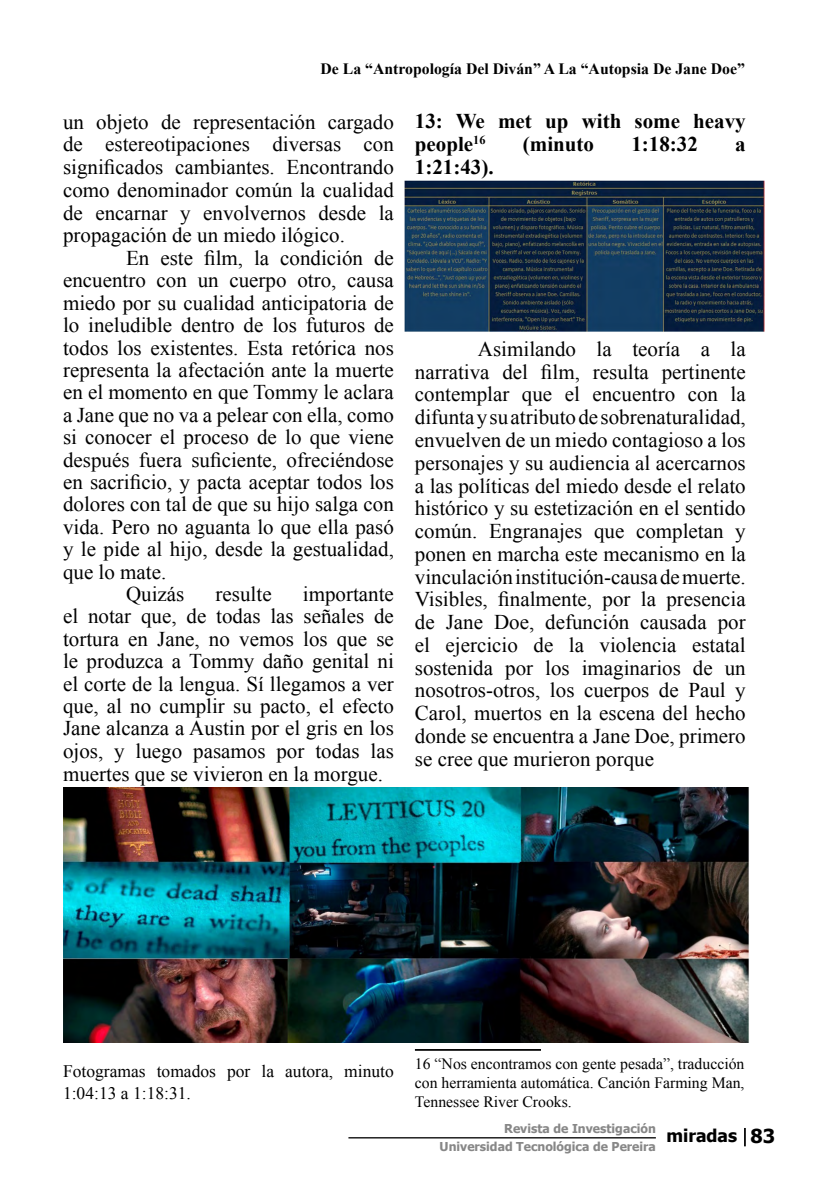
<style>
.page{position:relative;width:819px;height:1191px;background:#fff}
.page>*{position:absolute;margin:0;border:0;box-sizing:border-box;transform-origin:0 0}
.t1{font:21px/22.8px "Times New Roman";color:#000;text-align:justify}
.t2{font:700 21px/22.8px "Times New Roman";color:#000}
.t3{font:17.5px/22.8px "Times New Roman";color:#000}
.t4{font:700 17.5px "Tahoma";color:#000}
.t5{font:15.75px/18.9px "Times New Roman";color:#000;text-align:justify}
.t6{font:700 15.75px "Times New Roman";color:#000}
.t7{font:700 12.25px/17.5px "Tahoma";color:#878787;text-align:right}
.s1{font-weight:400;color:#fff}
.s2{font-size:19.25px}
</style>
<div class="page">
<svg style="left:744px;top:1128px;width:1px;height:18px"></svg>
<hr style="left:348px;top:1137px;width:307px;height:1px;background:#000">
<hr style="left:415px;top:1049px;width:126px;height:1px;background:#000">
<img style="left:63px;top:787px;width:686px;height:255px">
<img style="left:404px;top:180px;width:360px;height:151px">
<p class="t6" style="left:320px;top:58px;width:426px">De La “Antropología Del Diván” A La “Autopsia De Jane Doe”</p>
<p class="t1" style="left:63px;top:110px;width:332px">un objeto de representación cargado de estereotipaciones diversas con significados cambiantes. Encontrando como denominador común la cualidad de encarnar y envolvernos desde la propagación de un miedo ilógico.</p>
<p class="t1" style="left:63px;top:246px;width:332px;text-indent:63px">En este film, la condición de encuentro con un cuerpo otro, causa miedo por su cualidad anticipatoria de lo ineludible dentro de los futuros de todos los existentes. Esta retórica nos representa la afectación ante la muerte en el momento en que Tommy le aclara a Jane que no va a pelear con ella, como si conocer el proceso de lo que viene después fuera suficiente, ofreciéndose en sacrificio, y pacta aceptar todos los dolores con tal de que su hijo salga con vida. Pero no aguanta lo que ella pasó y le pide al hijo, desde la gestualidad, que lo mate.</p>
<p class="t1" style="left:126px;top:582px;width:60px">Quizás</p>
<p class="t1" style="left:216px;top:582px;width:57px">resulte</p>
<p class="t1" style="left:63px;top:582px;width:332px;text-indent:240px">importante el notar que, de todas las señales de tortura en Jane, no vemos los que se le produzca a Tommy daño genital ni el corte de la lengua. Sí llegamos a ver que, al no cumplir su pacto, el efecto Jane alcanza a Austin por el gris en los ojos, y luego pasamos por todas las muertes que se vivieron en la morgue.</p>
<p class="t2" style="left:415px;top:109px;width:332px">13: We met up with some heavy people<sup>16</sup></p>
<p class="t2" style="left:523px;top:132px;width:73px">(minuto</p>
<p class="t2" style="left:631px;top:132px;width:68px">1:18:32</p>
<p class="t2" style="left:735px;top:132px;width:12px">a</p>
<p class="t2" style="left:415px;top:155px;width:122px">1:21:43).<span class="s1">……</span></p>
<p class="t1" style="left:415px;top:337px;width:332px;text-indent:63px">Asimilando la teoría a la narrativa del film, resulta pertinente contemplar que el encuentro con la difunta y su atributo de sobrenaturalidad, envuelven de un miedo contagioso a los personajes y su audiencia al acercarnos a las políticas del miedo desde el relato histórico y su estetización en el sentido común. Engranajes que completan y ponen en marcha este mecanismo en la vinculación institución-causa de muerte.<br>Visibles, finalmente, por la presencia de Jane Doe, defunción causada por el ejercicio de la violencia estatal sostenida por los imaginarios de un nosotros-otros, los cuerpos de Paul y Carol, muertos en la escena del hecho donde se encuentra a Jane Doe, primero se cree que murieron porque</p>
<p class="t3" style="left:63px;top:1059px;width:332px">Fotogramas tomados por la autora, minuto<br>1:04:13 a 1:18:31.</p>
<p class="t5" style="left:415px;top:1053px;width:331px">16 “Nos encontramos con gente pesada”, traducción con herramienta automática. Canción Farming Man, Tennessee River Crooks.</p>
<p class="t7" style="left:439px;top:1119px;width:218px">Revista de Investigación<br>Universidad Tecnológica de Pereira</p>
<p class="t4" style="left:666px;top:1123px;width:110px">miradas <span class="s2">83</span></p>
</div>
